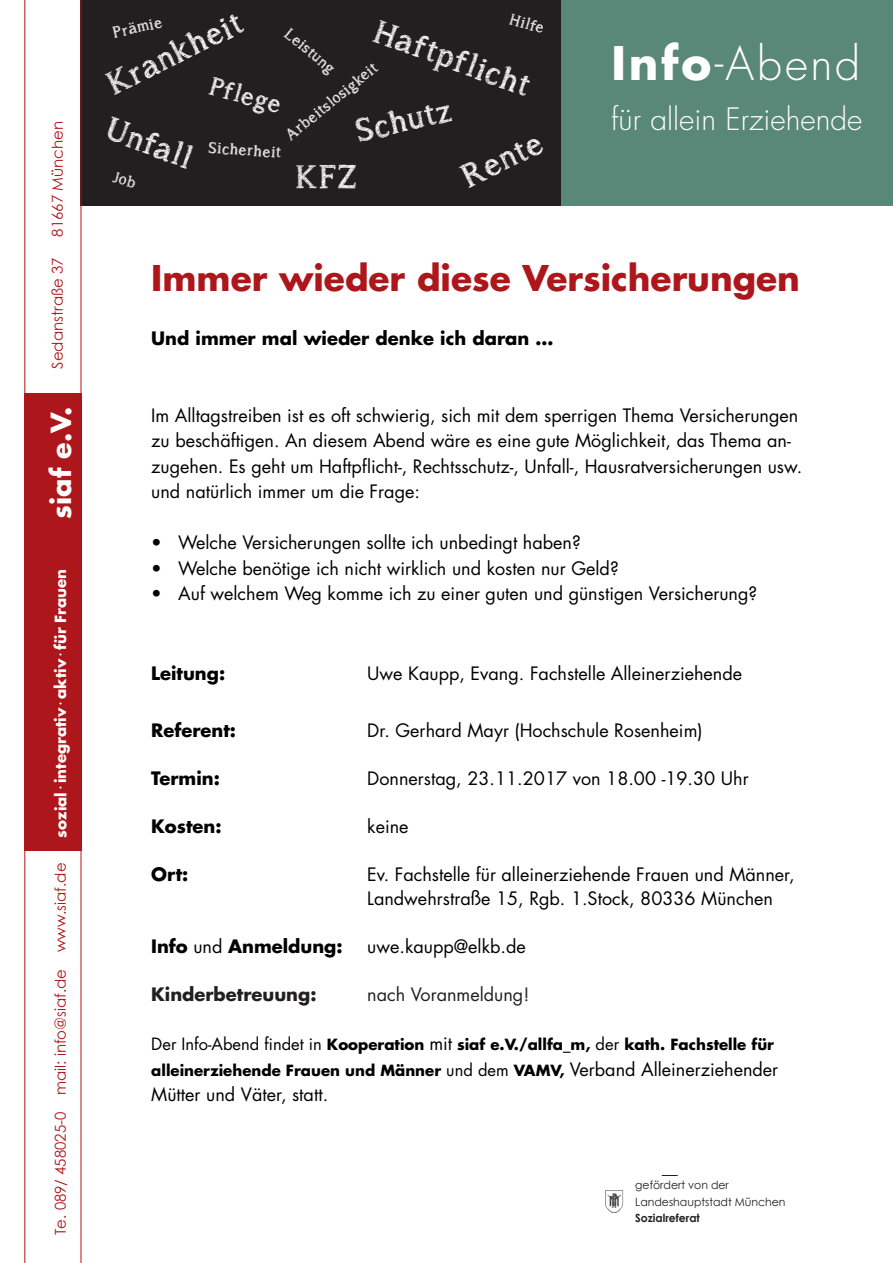
<style>
.page{position:relative;width:893px;height:1263px;background:#fff}
.page>*{position:absolute;margin:0;border:0;box-sizing:border-box;transform-origin:0 0}
.t1{font:300 45px "Futura";letter-spacing:.055em;color:#fff}
.t2{font:700 34.5px "Futura";color:#ad161a}
.t3{font:32.25px "asongforjennifer";color:#fff}
.t4{font:300 30px "Futura";color:#fff}
.t5{font:700 27px "Futura";color:#fff}
.t6{font:25.05px "asongforjennifer";color:#fff}
.t7{font:18px/25.5px "Futura";color:#000}
.t8{font:700 18px "Futura";color:#000}
.t9{font:18px "Futura";color:#231f20}
.t10{font:700 18px "Futura";color:#231f20}
.t11{font:15.6px "asongforjennifer";color:#fff}
.t12{font:700 15px/25.5px "Futura";color:#000}
.t13{font:15px "Century Gothic";color:#ad161a}
.t14{font:700 15px "Futura";color:#fff}
.t15{font:11.25px/16.5px "Century Gothic";color:#231f20}
.t16{font:700 11.25px "Century Gothic";color:#231f20}
.s1{font-weight:700}
.s2{font-weight:400}
.s3{font-weight:400;font-size:16.5px}
.s4{font-weight:400;font-size:18px}
</style>
<div class="page">
<div style="left:81px;top:0;width:482px;height:206px;background:#231f20"></div>
<div style="left:562px;top:0;width:331px;height:206px;background:#598778"></div>
<img style="left:605px;top:1190px;width:19px;height:22px">
<svg style="left:662px;top:1175px;width:16px;height:1px"></svg>
<hr style="left:24px;top:0;width:1px;height:1263px;background:#ad161a">
<div style="left:24px;top:393px;width:57px;height:457px;background:#ad161a"></div>
<hr style="left:81px;top:0;width:1px;height:1263px;background:#ad161a">
<p class="t13" style="left:47px;top:237px;width:117px;rotate:-90deg">81667 München</p>
<p class="t13" style="left:47px;top:369px;width:113px;rotate:-90deg">Sedanstraße 37</p>
<h3 class="t5" style="left:42px;top:519px;width:113px;rotate:-90deg">siaf e.V.</h3>
<p class="t14" style="left:50px;top:837px;width:270px;rotate:-90deg">sozial <sup>.</sup> integrativ <sup>.</sup> aktiv <sup>.</sup> für Frauen</p>
<p class="t13" style="left:50px;top:1235px;width:374px;rotate:-90deg">Te. 089/ 458025-0 mail: info@siaf.de www.siaf.de</p>
<h3 class="t3" style="left:101px;top:67px;width:147px;rotate:-26deg">Krankheit</h3>
<h3 class="t3" style="left:383px;top:12px;width:164px;rotate:20deg">Haftpflicht</h3>
<h3 class="t3" style="left:456px;top:160px;width:86px;rotate:-26deg">Rente</h3>
<p class="t11" style="left:513px;top:10px;width:36px;rotate:16deg">Hilfe</p>
<p class="t11" style="left:111px;top:24px;width:51px;rotate:-13deg">Prämie</p>
<p class="t11" style="left:293px;top:24px;width:62px;rotate:40deg">Leistung</p>
<p class="t11" style="left:282px;top:130px;width:115px;rotate:-39deg">Arbeitslosigkeit</p>
<h3 class="t6" style="left:215px;top:71px;width:74px;rotate:16deg">Pflege</h3>
<h3 class="t3" style="left:353px;top:112px;width:97px;rotate:-13deg">Schutz</h3>
<h3 class="t3" style="left:115px;top:110px;width:89px;rotate:20deg">Unfall</h3>
<p class="t11" style="left:209px;top:138px;width:74px;rotate:4deg">Sicherheit</p>
<h3 class="t3" style="left:296px;top:157px;width:62px">KFZ</h3>
<h1 class="t1" style="left:611px;top:35px;width:250px"><span class="s1">Info</span>-Abend</h1>
<h3 class="t4" style="left:611px;top:100px;width:253px">für allein Erziehende</h3>
<h2 class="t2" style="left:151px;top:254px;width:650px">Immer wieder diese Versicherungen</h2>
<p class="t8" style="left:151px;top:326px;width:404px">Und immer mal wieder denke ich daran …</p>
<p class="t7" style="left:151px;top:402px;width:652px">Im Alltagstreiben ist es oft schwierig, sich mit dem sperrigen Thema Versicherungen zu beschäftigen. An diesem Abend wäre es eine gute Möglichkeit, das Thema an&shy;zugehen. Es geht um Haftpflicht-, Rechtsschutz-, Unfall-, Hausratversicherungen usw. und natürlich immer um die Frage:</p>
<p class="t7" style="left:151px;top:530px;width:431px">• Welche Versicherungen sollte ich unbedingt haben?</p>
<p class="t7" style="left:151px;top:555px;width:469px">• Welche benötige ich nicht wirklich und kosten nur Geld?</p>
<p class="t7" style="left:151px;top:581px;width:608px">• Auf welchem Weg komme ich zu einer guten und günstigen Versicherung?</p>
<p class="t8" style="left:151px;top:661px;width:75px">Leitung:</p>
<p class="t7" style="left:367px;top:660px;width:376px">Uwe Kaupp, Evang. Fachstelle Alleinerziehende</p>
<p class="t8" style="left:151px;top:718px;width:86px">Referent:</p>
<p class="t7" style="left:367px;top:717px;width:337px">Dr. Gerhard Mayr (Hochschule Rosenheim)</p>
<p class="t8" style="left:151px;top:766px;width:70px">Termin:</p>
<p class="t7" style="left:367px;top:765px;width:383px">Donnerstag, 23.11.2017 von 18.00 -19.30 Uhr</p>
<p class="t8" style="left:151px;top:814px;width:72px">Kosten:</p>
<p class="t7" style="left:367px;top:813px;width:43px">keine</p>
<p class="t8" style="left:151px;top:862px;width:39px">Ort:</p>
<p class="t7" style="left:367px;top:862px;width:429px;line-height:24px">Ev. Fachstelle für alleinerziehende Frauen und Männer,<br>Landwehrstraße 15, Rgb. 1.Stock, 80336 München</p>
<p class="t8" style="left:151px;top:934px;width:193px">Info <span class="s2">und</span> Anmeldung:</p>
<p class="t7" style="left:367px;top:933px;width:160px">uwe.kaupp@elkb.de</p>
<p class="t10" style="left:151px;top:982px;width:167px">Kinderbetreuung:</p>
<p class="t9" style="left:367px;top:982px;width:164px">nach Voranmeldung!</p>
<p class="t12" style="left:151px;top:1031px;width:629px"><span class="s3">Der Info-Abend findet in</span> Kooperation <span class="s4">mit</span> siaf e.V./allfa_m, <span class="s3">der</span> kath. Fachstelle für alleinerziehende Frauen und Männer <span class="s3">und dem</span> VAMV, <span class="s4">Verband Alleinerziehender</span></p>
<p class="t7" style="left:151px;top:1082px;width:178px">Mütter und Väter, statt.</p>
<p class="t15" style="left:635px;top:1176px;width:152px">gefördert von der<br>Landeshauptstadt München</p>
<p class="t16" style="left:635px;top:1209px;width:66px">Sozialreferat</p>
</div>
